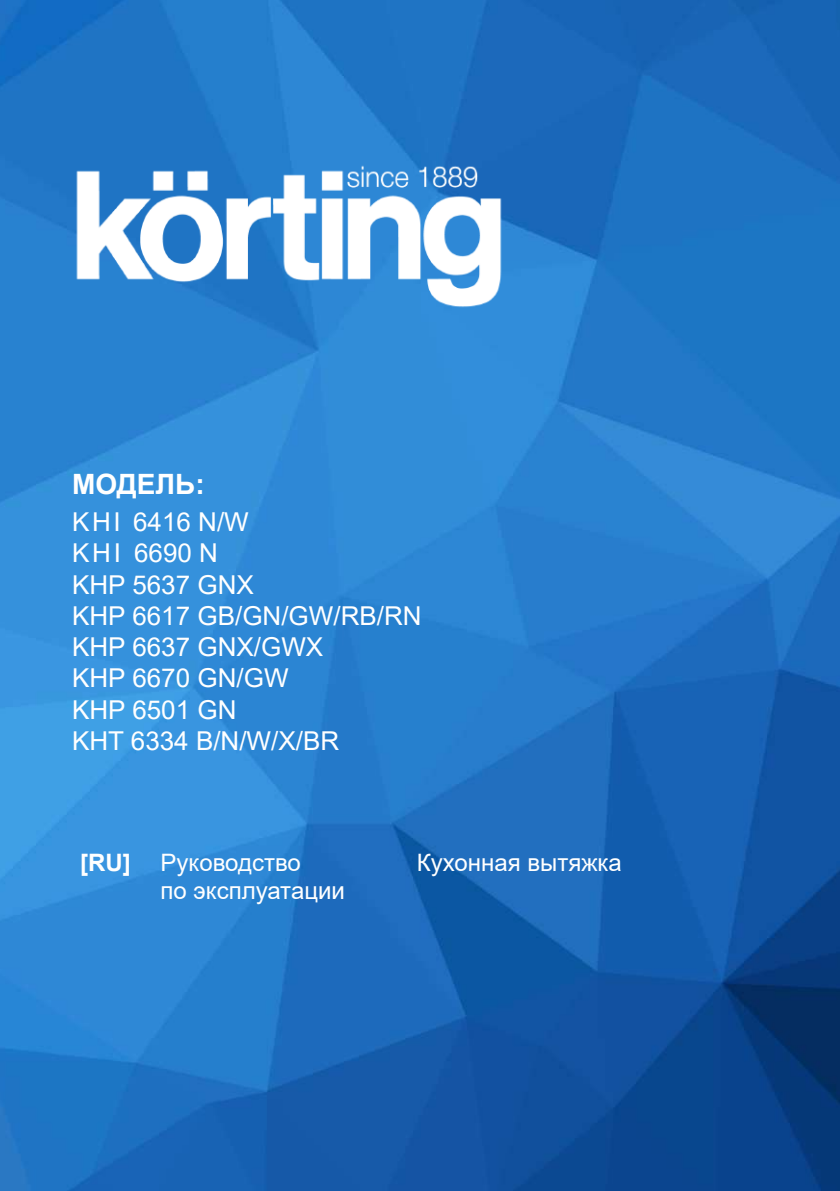
<style>
.page{position:relative;width:840px;height:1191px;background:#fff}
.page>*{position:absolute;margin:0;border:0;box-sizing:border-box;transform-origin:0 0}
.t1{font:700 28px "Arial";color:#fff}
.t2{font:26px/31.2px "Arial";color:#fff}
.t3{font:24px/28.8px "Arial";color:#fff}
.s1{font-weight:700}
</style>
<div class="page">
<img style="left:0;top:0;width:839px;height:1191px">
<img style="left:62px;top:159px;width:446px;height:154px">
<p class="t1" style="left:72px;top:465px;width:134px">МОДЕЛЬ:</p>
<p class="t2" style="left:72px;top:506px;width:351px">KHI 6416 N/W<br>KHI 6690 N<br>KHP 5637 GNX<br>KHP 6617 GB/GN/GW/RB/RN<br>KHP 6637 GNX/GWX<br>KHP 6670 GN/GW<br>KHP 6501 GN<br>KHT 6334 B/N/W/X/BR</p>
<p class="t3" style="left:160px;top:847px;width:186px;text-indent:-80px"><span class="s1">[RU]</span> Руководство<br>по эксплуатации</p>
<p class="t3" style="left:416px;top:847px;width:206px">Кухонная вытяжка</p>
</div>
